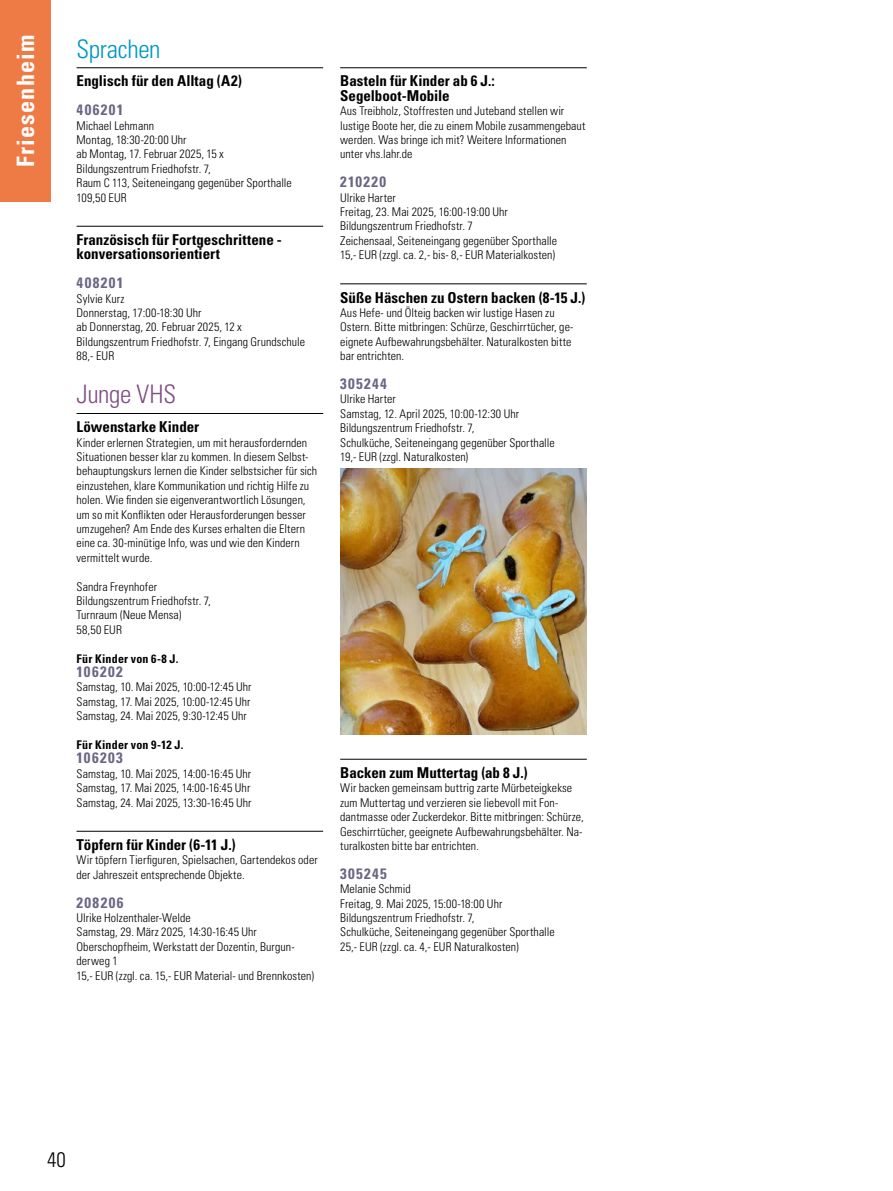
<style>
.page{position:relative;width:893px;height:1191px;background:#fff}
.page>*{position:absolute;margin:0;border:0;box-sizing:border-box;transform-origin:0 0}
.t1{font:300 condensed 25.5px "Univers LT Std";letter-spacing:-.015em;color:#0097c4}
.t2{font:300 condensed 25.5px "Univers LT Std";letter-spacing:-.015em;color:#804e84}
.t3{font:700 condensed 24px "Univers LT Std";letter-spacing:.05em;color:#fff}
.t4{font:300 condensed 21px "Univers LT Std";color:#000}
.t5{font:700 condensed 15px/14.4px "Univers LT Std";color:#000}
.t6{font:700 condensed 15px "Univers LT Std";letter-spacing:.09em;color:#696685}
.t7{font:300 condensed 12px/14.4px "Univers LT Std";letter-spacing:.005em;color:#000}
.t8{font:700 condensed 12px "Univers LT Std";letter-spacing:.015em;color:#000}
</style>
<div class="page">
<div style="left:0;top:0;width:51px;height:202px;background:#ee7a46"></div>
<hr style="left:77px;top:67px;width:246px;height:1px;background:#000">
<hr style="left:77px;top:226px;width:246px;height:1px;background:#000">
<hr style="left:77px;top:413px;width:246px;height:1px;background:#000">
<hr style="left:77px;top:831px;width:246px;height:1px;background:#000">
<hr style="left:340px;top:67px;width:247px;height:1px;background:#000">
<hr style="left:340px;top:283px;width:247px;height:1px;background:#000">
<hr style="left:340px;top:759px;width:247px;height:1px;background:#000">
<img style="left:340px;top:468px;width:247px;height:266px">
<h2 class="t3" style="left:11px;top:167px;width:133px;rotate:-90deg">Friesenheim</h2>
<h1 class="t1" style="left:77px;top:33px;width:86px">Sprachen</h1>
<p class="t5" style="left:77px;top:74px;width:167px">Englisch für den Alltag (A2)</p>
<p class="t6" style="left:77px;top:101px;width:48px">406201</p>
<p class="t7" style="left:77px;top:118px;width:217px">Michael Lehmann<br>Montag, 18:30-20:00 Uhr<br>ab Montag, 17. Februar 2025, 15 x<br>Bildungszentrum Friedhofstr. 7,<br>Raum C 113, Seiteneingang gegenüber Sporthalle<br>109,50 EUR</p>
<p class="t5" style="left:77px;top:232px;width:207px">Französisch für Fortgeschrittene - konversationsorientiert</p>
<p class="t6" style="left:77px;top:273px;width:48px">408201</p>
<p class="t7" style="left:77px;top:291px;width:230px">Sylvie Kurz<br>Donnerstag, 17:00-18:30 Uhr<br>ab Donnerstag, 20. Februar 2025, 12 x<br>Bildungszentrum Friedhofstr. 7, Eingang Grundschule<br>88,- EUR</p>
<h1 class="t2" style="left:77px;top:379px;width:101px">Junge VHS</h1>
<p class="t5" style="left:77px;top:419px;width:124px">Löwenstarke Kinder</p>
<p class="t7" style="left:77px;top:435px;width:242px">Kinder erlernen Strategien, um mit herausfordernden Situationen besser klar zu kommen. In diesem Selbst&shy;behauptungskurs lernen die Kinder selbstsicher für sich einzustehen, klare Kommunikation und richtig Hilfe zu holen. Wie finden sie eigenverantwortlich Lösungen, um so mit Konflikten oder Herausforderungen besser umzugehen? Am Ende des Kurses erhalten die Eltern eine ca. 30-minütige Info, was und wie den Kindern vermittelt wurde.</p>
<p class="t7" style="left:77px;top:579px;width:136px">Sandra Freynhofer<br>Bildungszentrum Friedhofstr. 7,<br>Turnraum (Neue Mensa)<br>58,50 EUR</p>
<p class="t8" style="left:77px;top:651px;width:104px">Für Kinder von 6-8 J.</p>
<p class="t6" style="left:77px;top:662px;width:48px">106202</p>
<p class="t7" style="left:77px;top:680px;width:177px;text-align:justify">Samstag, 10. Mai 2025, 10:00-12:45 Uhr Samstag, 17. Mai 2025, 10:00-12:45 Uhr Samstag, 24. Mai 2025, 9:30-12:45 Uhr</p>
<p class="t8" style="left:77px;top:737px;width:108px">Für Kinder von 9-12 J.</p>
<p class="t6" style="left:77px;top:749px;width:48px">106203</p>
<p class="t7" style="left:77px;top:766px;width:177px;text-align:justify">Samstag, 10. Mai 2025, 14:00-16:45 Uhr Samstag, 17. Mai 2025, 14:00-16:45 Uhr Samstag, 24. Mai 2025, 13:30-16:45 Uhr</p>
<p class="t5" style="left:77px;top:837px;width:161px">Töpfern für Kinder (6-11 J.)</p>
<p class="t7" style="left:77px;top:853px;width:243px">Wir töpfern Tierfiguren, Spielsachen, Gartendekos oder der Jahreszeit entsprechende Objekte.</p>
<p class="t6" style="left:77px;top:893px;width:48px">208206</p>
<p class="t7" style="left:77px;top:910px;width:239px">Ulrike Holzenthaler-Welde<br>Samstag, 29. März 2025, 14:30-16:45 Uhr Oberschopfheim, Werkstatt der Dozentin, Burgun&shy;derweg 1<br>15,- EUR (zzgl. ca. 15,- EUR Material- und Brennkosten)</p>
<p class="t5" style="left:340px;top:74px;width:156px">Basteln für Kinder ab 6 J.:<br>Segelboot-Mobile</p>
<p class="t7" style="left:340px;top:104px;width:247px">Aus Treibholz, Stoffresten und Juteband stellen wir lustige Boote her, die zu einem Mobile zusammengebaut werden. Was bringe ich mit? Weitere Informationen unter vhs.lahr.de</p>
<p class="t6" style="left:340px;top:173px;width:48px">210220</p>
<p class="t7" style="left:340px;top:190px;width:219px">Ulrike Harter<br>Freitag, 23. Mai 2025, 16:00-19:00 Uhr Bildungszentrum Friedhofstr. 7<br>Zeichensaal, Seiteneingang gegenüber Sporthalle 15,- EUR (zzgl. ca. 2,- bis- 8,- EUR Materialkosten)</p>
<p class="t5" style="left:340px;top:290px;width:247px">Süße Häschen zu Ostern backen (8-15 J.)</p>
<p class="t7" style="left:340px;top:305px;width:235px">Aus Hefe- und Ölteig backen wir lustige Hasen zu Ostern. Bitte mitbringen: Schürze, Geschirrtücher, ge&shy;eignete Aufbewahrungsbehälter. Naturalkosten bitte bar entrichten.</p>
<p class="t6" style="left:340px;top:374px;width:48px">305244</p>
<p class="t7" style="left:340px;top:392px;width:216px">Ulrike Harter<br>Samstag, 12. April 2025, 10:00-12:30 Uhr Bildungszentrum Friedhofstr. 7,<br>Schulküche, Seiteneingang gegenüber Sporthalle 19,- EUR (zzgl. Naturalkosten)</p>
<p class="t5" style="left:340px;top:765px;width:189px">Backen zum Muttertag (ab 8 J.)</p>
<p class="t7" style="left:340px;top:781px;width:245px">Wir backen gemeinsam buttrig zarte Mürbeteigkekse zum Muttertag und verzieren sie liebevoll mit Fon&shy;dantmasse oder Zuckerdekor. Bitte mitbringen: Schürze, Geschirrtücher, geeignete Aufbewahrungsbehälter. Na&shy;turalkosten bitte bar entrichten.</p>
<p class="t6" style="left:340px;top:864px;width:48px">305245</p>
<p class="t7" style="left:340px;top:881px;width:216px">Melanie Schmid<br>Freitag, 9. Mai 2025, 15:00-18:00 Uhr Bildungszentrum Friedhofstr. 7,<br>Schulküche, Seiteneingang gegenüber Sporthalle 25,- EUR (zzgl. ca. 4,- EUR Naturalkosten)</p>
<h3 class="t4" style="left:47px;top:1146px;width:20px">40</h3>
</div>
